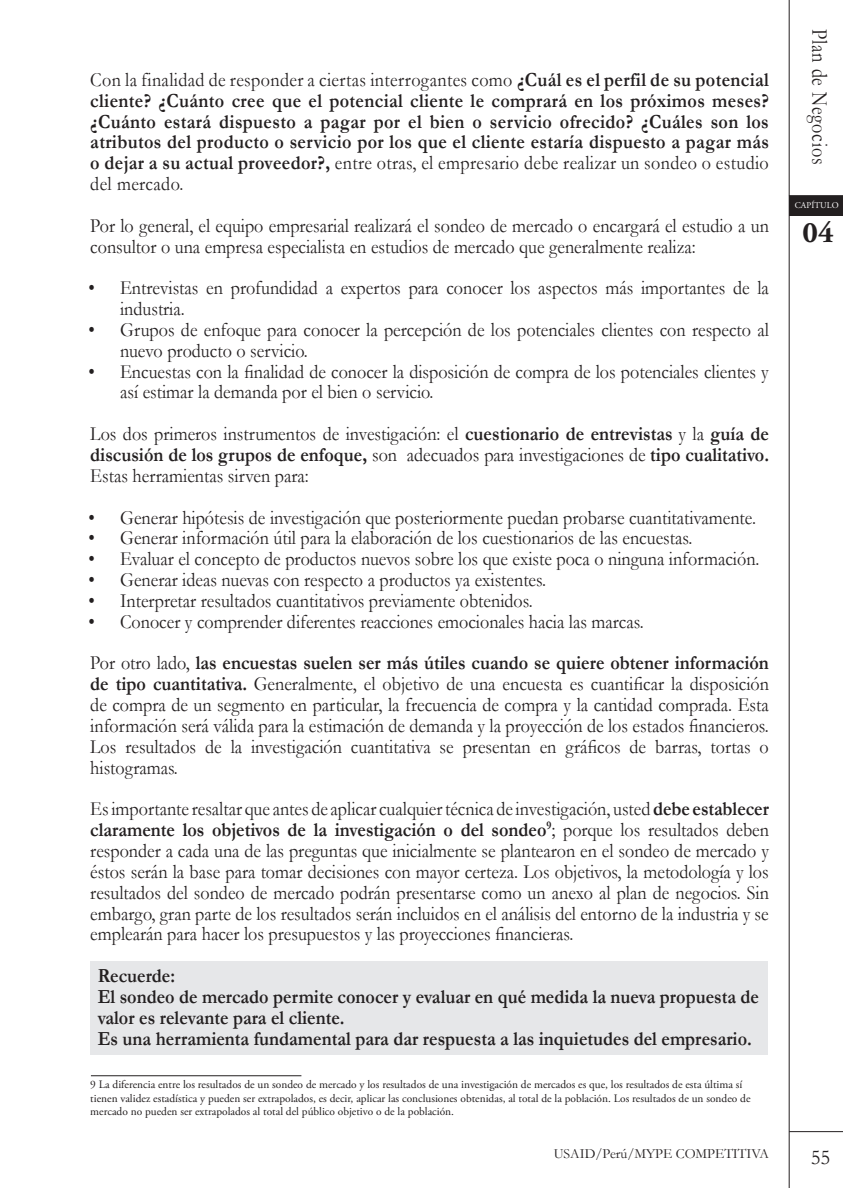
<style>
.page{position:relative;width:843px;height:1188px;background:#fff}
.page>*{position:absolute;margin:0;border:0;box-sizing:border-box;transform-origin:0 0}
.PIE_DE_PAG_LUCHO{font:700 29.75px "Adobe Garamond Pro";color:#231f20}
.t1{font:22.75px "Garamond";letter-spacing:.04em;color:#231f20;scale:.8 1}
.t2{font:21px "Garamond";color:#231f20}
.PIE_DE_PAG_LUCHO-2{font:20.12px/20.8px "Garamond";color:#231f20;scale:.9 1}
.PIE_DE_PAG_LUCHO-3{font:700 20.12px/20.8px "Garamond";color:#231f20;text-align:justify;scale:.9 1}
.t3{font:14px "Garamond";color:#231f20}
.PIE_DE_PAG_LUCHO-4{font:11.38px/13.7px "Adobe Garamond Pro";color:#231f20}
.t4{font:8.75px "Adobe Garamond Pro";letter-spacing:.015em;color:#fff}
.s1{font-weight:400}
.s2{font-weight:700}
</style>
<div class="page">
<hr style="left:789px;top:0;width:1px;height:1187px;background:#231f20">
<hr style="left:789px;top:1130px;width:54px;height:1px;background:#231f20">
<hr style="left:789px;top:195px;width:54px;height:1px;background:#231f20">
<div style="left:789px;top:196px;width:54px;height:19px;background:#231f20"></div>
<div style="left:90px;top:960px;width:678px;height:93px;background:#e6e7e9"></div>
<hr style="left:91px;top:1075px;width:210px;height:1px;background:#231f20">
<p class="PIE_DE_PAG_LUCHO-3" style="left:90px;top:69px;width:755px"><span class="s1">Con la finalidad de responder a ciertas interrogantes como</span> ¿Cuál es el perfil de su potencial cliente? ¿Cuánto cree que el potencial cliente le comprará en los próximos meses? ¿Cuánto estará dispuesto a pagar por el bien o servicio ofrecido? ¿Cuáles son los atributos del producto o servicio por los que el cliente estaría dispuesto a pagar más o dejar a su actual proveedor?, <span class="s1">entre otras, el empresario debe realizar un sondeo o estudio del mercado.</span></p>
<p class="PIE_DE_PAG_LUCHO-2" style="left:90px;top:214px;width:755px">Por lo general, el equipo empresarial realizará el sondeo de mercado o encargará el estudio a un consultor o una empresa especialista en estudios de mercado que generalmente realiza:</p>
<p class="PIE_DE_PAG_LUCHO-2" style="left:120px;top:277px;width:722px;text-indent:-32px">• Entrevistas en profundidad a expertos para conocer los aspectos más importantes de la industria.</p>
<p class="PIE_DE_PAG_LUCHO-2" style="left:120px;top:318px;width:722px;text-indent:-32px">• Grupos de enfoque para conocer la percepción de los potenciales clientes con respecto al nuevo producto o servicio.</p>
<p class="PIE_DE_PAG_LUCHO-2" style="left:120px;top:360px;width:722px;text-indent:-32px">• Encuestas con la finalidad de conocer la disposición de compra de los potenciales clientes y así estimar la demanda por el bien o servicio.</p>
<p class="PIE_DE_PAG_LUCHO-2" style="left:90px;top:423px;width:756px;text-align:justify">Los dos primeros instrumentos de investigación: el <span class="s2">cuestionario de entrevistas</span> y la <span class="s2">guía de discusión de los grupos de enfoque,</span> son adecuados para investigaciones de <span class="s2">tipo cualitativo.<br></span>Estas herramientas sirven para:</p>
<p class="PIE_DE_PAG_LUCHO-2" style="left:89px;top:506px;width:743px">• Generar hipótesis de investigación que posteriormente puedan probarse cuantitativamente.</p>
<p class="PIE_DE_PAG_LUCHO-2" style="left:89px;top:527px;width:672px">• Generar información útil para la elaboración de los cuestionarios de las encuestas.</p>
<p class="PIE_DE_PAG_LUCHO-2" style="left:89px;top:548px;width:747px">• Evaluar el concepto de productos nuevos sobre los que existe poca o ninguna información.</p>
<p class="PIE_DE_PAG_LUCHO-2" style="left:89px;top:568px;width:510px">• Generar ideas nuevas con respecto a productos ya existentes.</p>
<p class="PIE_DE_PAG_LUCHO-2" style="left:89px;top:589px;width:495px">• Interpretar resultados cuantitativos previamente obtenidos.</p>
<p class="PIE_DE_PAG_LUCHO-2" style="left:89px;top:610px;width:618px">• Conocer y comprender diferentes reacciones emocionales hacia las marcas.</p>
<p class="PIE_DE_PAG_LUCHO-2" style="left:90px;top:652px;width:755px;text-align:justify">Por otro lado, <span class="s2">las encuestas suelen ser más útiles cuando se quiere obtener información de tipo cuantitativa.</span> Generalmente, el objetivo de una encuesta es cuantificar la disposición de compra de un segmento en particular, la frecuencia de compra y la cantidad comprada. Esta información será válida para la estimación de demanda y la proyección de los estados financieros.<br>Los resultados de la investigación cuantitativa se presentan en gráficos de barras, tortas o histogramas.</p>
<p class="PIE_DE_PAG_LUCHO-2" style="left:90px;top:797px;width:756px;text-align:justify">Es importante resaltar que antes de aplicar cualquier técnica de investigación, usted <span class="s2">debe establecer claramente los objetivos de la investigación o del sondeo</span><sup>9</sup>; porque los resultados deben responder a cada una de las preguntas que inicialmente se plantearon en el sondeo de mercado y éstos serán la base para tomar decisiones con mayor certeza. Los objetivos, la metodología y los resultados del sondeo de mercado podrán presentarse como un anexo al plan de negocios. Sin embargo, gran parte de los resultados serán incluidos en el análisis del entorno de la industria y se emplearán para hacer los presupuestos y las proyecciones financieras.</p>
<p class="PIE_DE_PAG_LUCHO-3" style="left:98px;top:965px;width:87px">Recuerde:</p>
<p class="PIE_DE_PAG_LUCHO-3" style="left:98px;top:985px;width:736px">El sondeo de mercado permite conocer y evaluar en qué medida la nueva propuesta de valor es relevante para el cliente.</p>
<p class="PIE_DE_PAG_LUCHO-3" style="left:98px;top:1027px;width:728px">Es una herramienta fundamental para dar respuesta a las inquietudes del empresario.</p>
<p class="PIE_DE_PAG_LUCHO-4" style="left:90px;top:1077px;width:662px">9 La diferencia entre los resultados de un sondeo de mercado y los resultados de una investigación de mercados es que, los resultados de esta última sí tienen validez estadística y pueden ser extrapolados, es decir, aplicar las conclusiones obtenidas, al total de la población. Los resultados de un sondeo de mercado no pueden ser extrapolados al total del público objetivo o de la población.</p>
<p class="t3" style="left:554px;top:1143px;width:153px">USAID/Perú/MYPE Compe</p>
<p class="t3" style="left:724px;top:1143px;width:42px">titiva</p>
<p class="t1" style="left:835px;top:29px;width:170px;rotate:90deg">Plan de Negocios</p>
<p class="t4" style="left:795px;top:200px;width:46px">Capítulo</p>
<p class="PIE_DE_PAG_LUCHO" style="left:802px;top:215px;width:32px">04</p>
<p class="t2" style="left:811px;top:1143px;width:21px">55</p>
</div>
